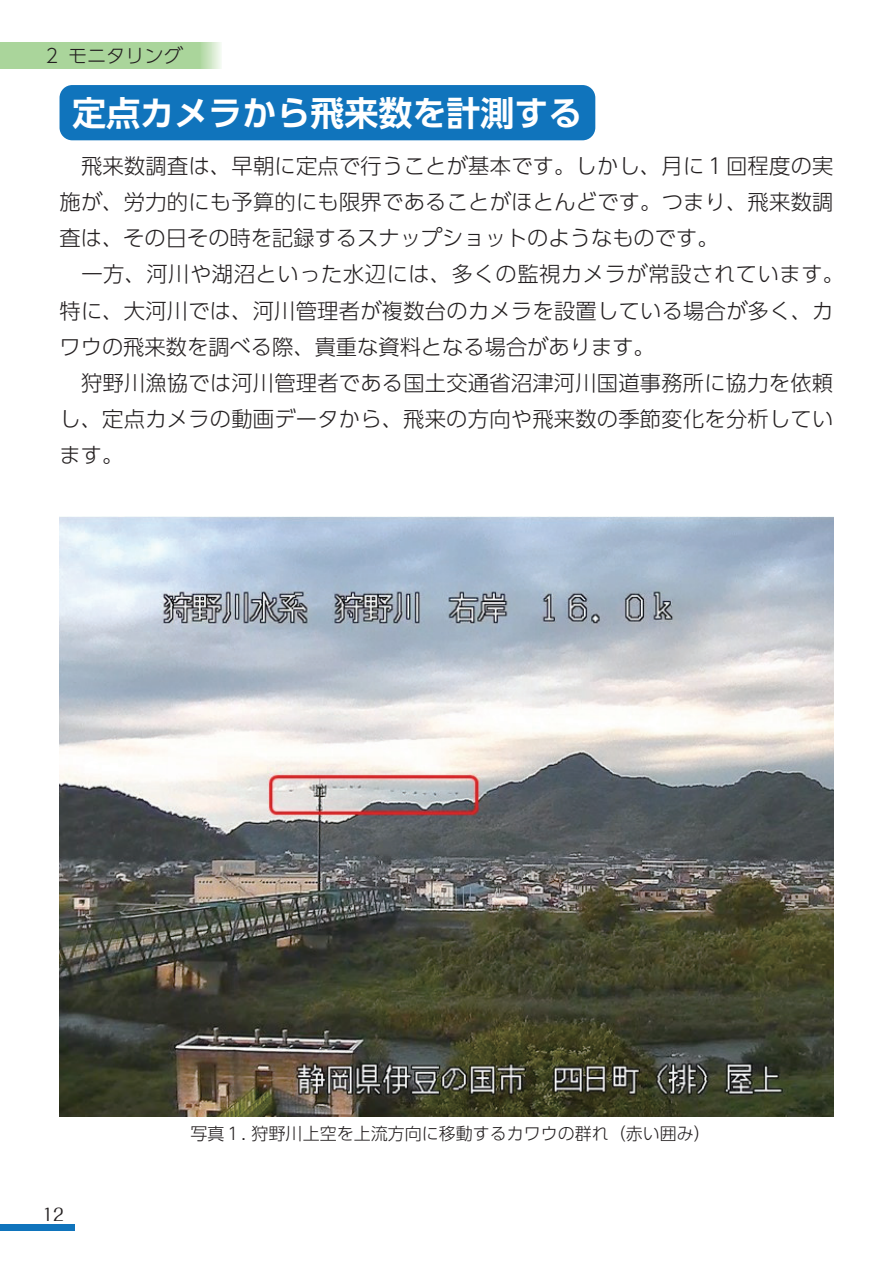
<style>
.page{position:relative;width:893px;height:1263px;background:#fff}
.page>*{position:absolute;margin:0;border:0;box-sizing:border-box;transform-origin:0 0}
.t1{font:700 34.05px "UD Shin Go Pro De";color:#fff}
.t2{font:300 21.3px/36.2px "UD Shin Go Pro";letter-spacing:.01em;color:#231f20;text-align:justify}
.t3{font:300 19.2px "UD Shin Go Pro";color:#231f20}
.t4{font:300 16.95px "UD Shin Go Pro";color:#231f20}
.t5{font:16.95px "Folk Pro";color:#231f20}
</style>
<div class="page">
<svg style="left:0;top:43px;width:221px;height:25px;background:#add69f"></svg>
<div style="left:60px;top:85px;width:535px;height:55px;background:#1074bc;border-radius:13px"></div>
<img style="left:60px;top:517px;width:773px;height:599px">
<div style="left:0;top:1225px;width:74px;height:6px;background:#1074bc"></div>
<p class="t3" style="left:43px;top:40px;width:142px">２ モニタリング</p>
<p class="t1" style="left:72px;top:85px;width:512px">定点カメラから飛来数を計測する</p>
<p class="t2" style="left:60px;top:147px;width:775px">　飛来数調査は、早朝に定点で行うことが基本です。しかし、月に１回程度の実施が、労力的にも予算的にも限界であることがほとんどです。つまり、飛来数調査は、その日その時を記録するスナップショットのようなものです。</p>
<p class="t2" style="left:60px;top:255px;width:786px;text-align:left">　一方、河川や湖沼といった水辺には、多くの監視カメラが常設されています。特に、大河川では、河川管理者が複数台のカメラを設置している場合が多く、カワウの飛来数を調べる際、貴重な資料となる場合があります。</p>
<p class="t2" style="left:60px;top:364px;width:775px">　狩野川漁協では河川管理者である国土交通省沼津河川国道事務所に協力を依頼し、定点カメラの動画データから、飛来の方向や飛来数の季節変化を分析しています。</p>
<p class="t5" style="left:42px;top:1200px;width:23px">12</p>
<p class="t4" style="left:191px;top:1119px;width:522px">写真１. 狩野川上空を上流方向に移動するカワウの群れ（赤い囲み）</p>
</div>
